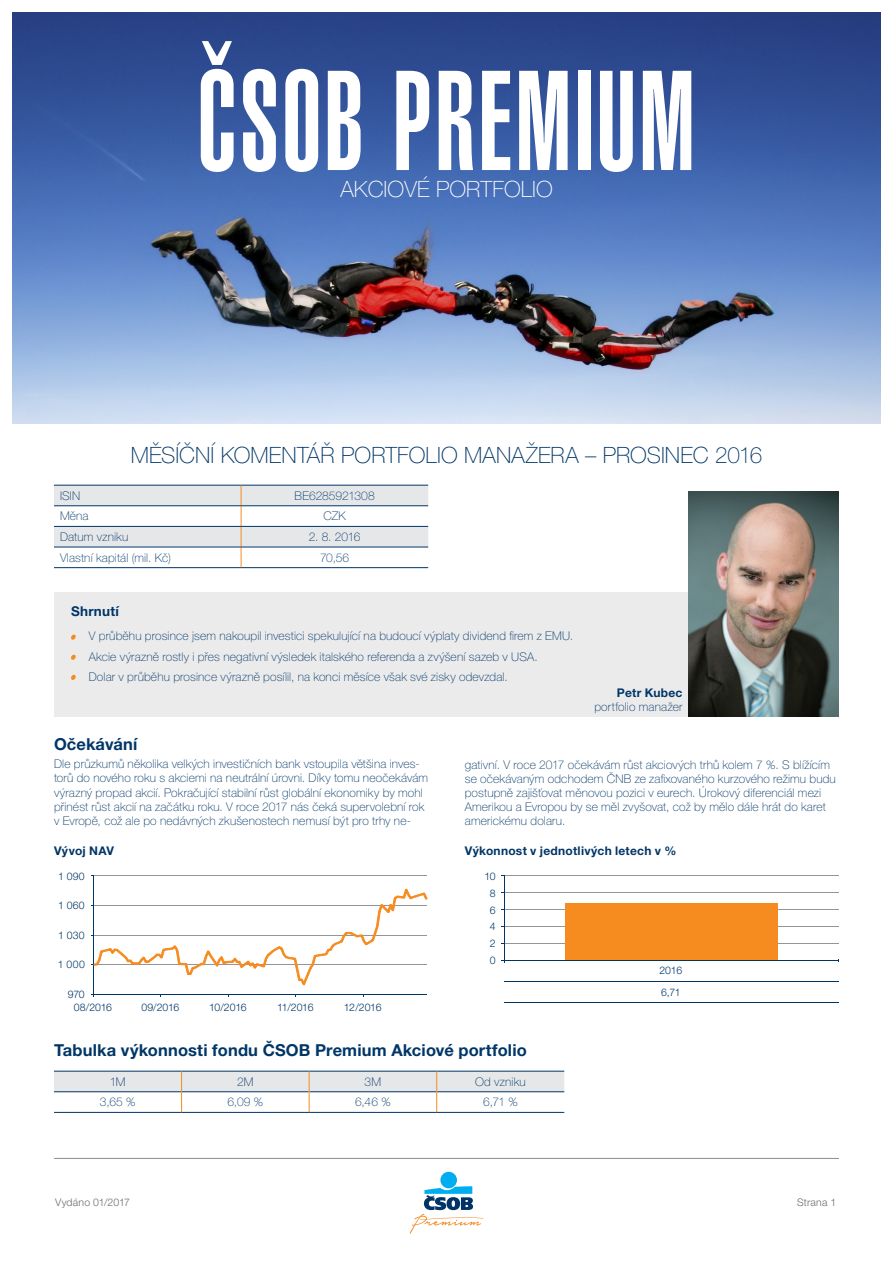
<style>
.page{position:relative;width:893px;height:1263px;background:#fff}
.page>*{position:absolute;margin:0;border:0;box-sizing:border-box;transform-origin:0 0}
.t1{font:139.35px "Helvetica LT Pro Ult Comp";letter-spacing:.025em;color:#fff;scale:.85 1}
.Nadpis_materialu{font:100 22.5px "Helvetica Neue LT Pro";letter-spacing:.005em;color:#003667}
.t2{font:100 22.5px "Helvetica Neue LT Pro";letter-spacing:.005em;color:#fff}
.Podnadpis{font:700 16.5px "Helvetica Neue LT Pro";letter-spacing:.01em;color:#003667}
.Box{font:700 13.5px "Helvetica Neue LT Pro";letter-spacing:.02em;color:#003667}
.Plain_text{font:100 12px/14.1px "Helvetica Neue LT Pro";letter-spacing:.01em;color:#003667}
.Box-2{font:100 12px "Helvetica Neue LT Pro";letter-spacing:.015em;color:#003667}
.Plain_text-2{font:700 12px "Helvetica Neue LT Pro";letter-spacing:.02em;color:#003667}
.t3{font:300 10.5px "Helvetica Neue LT Pro";letter-spacing:-.015em;color:#003667}
.t4{font:300 10.5px "Helvetica Neue LT Pro";letter-spacing:.015em;color:#6c6d70}
.s1{font-weight:700}
</style>
<div class="page">
<svg style="left:410px;top:1172px;width:73px;height:62px"></svg>
<hr style="left:54px;top:1158px;width:785px;height:1px;background:#939598">
<hr style="left:54px;top:567px;width:187px;height:1px;background:#003667">
<hr style="left:241px;top:567px;width:187px;height:1px;background:#003667">
<svg style="left:54px;top:485px;width:374px;height:82px"></svg>
<hr style="left:54px;top:505px;width:187px;height:1px;background:#003667">
<hr style="left:241px;top:505px;width:187px;height:1px;background:#003667">
<hr style="left:54px;top:526px;width:187px;height:1px;background:#003667">
<hr style="left:241px;top:526px;width:187px;height:1px;background:#003667">
<hr style="left:54px;top:547px;width:187px;height:1px;background:#003667">
<hr style="left:241px;top:547px;width:187px;height:1px;background:#003667">
<div style="left:54px;top:592px;width:785px;height:125px;background:#ebebec"></div>
<svg style="left:71px;top:634px;width:5px;height:6px"></svg>
<svg style="left:71px;top:654px;width:5px;height:6px"></svg>
<svg style="left:71px;top:674px;width:5px;height:6px"></svg>
<div style="left:54px;top:1071px;width:128px;height:21px;background:#e6e7e9"></div>
<hr style="left:54px;top:1071px;width:128px;height:1px;background:#003667">
<hr style="left:54px;top:1112px;width:128px;height:1px;background:#003667">
<hr style="left:182px;top:1112px;width:127px;height:1px;background:#003667">
<hr style="left:437px;top:1112px;width:127px;height:1px;background:#003667">
<hr style="left:309px;top:1112px;width:128px;height:1px;background:#003667">
<hr style="left:54px;top:1091px;width:127px;height:1px;background:#003667">
<svg style="left:181px;top:1071px;width:383px;height:41px"></svg>
<img style="left:13px;top:13px;width:867px;height:410px">
<img style="left:689px;top:491px;width:150px;height:226px">
<hr style="left:504px;top:876px;width:335px;height:1px;background:#939598">
<hr style="left:504px;top:892px;width:335px;height:1px;background:#939598">
<hr style="left:504px;top:909px;width:335px;height:1px;background:#939598">
<hr style="left:504px;top:926px;width:335px;height:1px;background:#939598">
<hr style="left:504px;top:943px;width:335px;height:1px;background:#939598">
<hr style="left:94px;top:876px;width:333px;height:1px;background:#939598">
<hr style="left:93px;top:876px;width:1px;height:118px;background:#003667">
<hr style="left:94px;top:994px;width:333px;height:1px;background:#003667">
<svg style="left:91px;top:889px;width:337px;height:96px"></svg>
<div style="left:565px;top:904px;width:213px;height:56px;background:#f68b1f"></div>
<hr style="left:504px;top:960px;width:335px;height:1px;background:#003667">
<hr style="left:504px;top:876px;width:1px;height:84px;background:#003667">
<hr style="left:504px;top:981px;width:335px;height:1px;background:#003667">
<hr style="left:504px;top:1002px;width:335px;height:1px;background:#003667">
<p class="t1" style="left:197px;top:41px;width:587px">ČSOB PREMIUM</p>
<p class="t2" style="left:340px;top:176px;width:214px">AKCIOVÉ PORTFOLIO</p>
<p class="Nadpis_materialu" style="left:131px;top:442px;width:633px">MĚSÍČNÍ KOMENTÁŘ PORTFOLIO MANAŽERA – PROSINEC 2016</p>
<p class="Plain_text" style="left:60px;top:488px;width:22px">ISIN</p>
<p class="Plain_text" style="left:295px;top:488px;width:82px">BE6285921308</p>
<p class="Plain_text" style="left:60px;top:509px;width:30px">Měna</p>
<p class="Plain_text" style="left:324px;top:509px;width:24px">CZK</p>
<p class="Plain_text" style="left:60px;top:530px;width:70px">Datum vzniku</p>
<p class="Plain_text" style="left:309px;top:530px;width:53px">2. 8. 2016</p>
<p class="Plain_text" style="left:60px;top:550px;width:112px">Vlastní kapitál (mil. Kč)</p>
<p class="Plain_text" style="left:320px;top:550px;width:31px">70,56</p>
<p class="Box" style="left:71px;top:603px;width:50px">Shrnutí</p>
<p class="Box-2" style="left:89px;top:629px;width:486px">V průběhu prosince jsem nakoupil investici spekulující na budoucí výplaty dividend firem z EMU.</p>
<p class="Box-2" style="left:89px;top:649px;width:450px">Akcie výrazně rostly i přes negativní výsledek italského referenda a zvýšení sazeb v USA.</p>
<p class="Box-2" style="left:89px;top:669px;width:420px">Dolar v průběhu prosince výrazně posílil, na konci měsíce však své zisky odevzdal.</p>
<p class="Plain_text" style="left:594px;top:686px;width:90px;text-align:right"><span class="s1">Petr Kubec </span>portfolio manažer</p>
<p class="Podnadpis" style="left:54px;top:734px;width:85px">Očekávání</p>
<p class="Plain_text" style="left:54px;top:757px;width:376px">Dle průzkumů několika velkých investičních bank vstoupila většina inves&shy;torů do nového roku s akciemi na neutrální úrovni. Díky tomu neočekávám výrazný propad akcií. Pokračující stabilní růst globální ekonomiky by mohl přinést růst akcií na začátku roku. V roce 2017 nás čeká supervolební rok v Evropě, což ale po nedávných zkušenostech nemusí být pro trhy ne-</p>
<p class="Plain_text" style="left:465px;top:757px;width:373px">gativní. V roce 2017 očekávám růst akciových trhů kolem 7 %. S blížícím se očekávaným odchodem ČNB ze zafixovaného kurzového režimu budu postupně zajišťovat měnovou pozici v eurech. Úrokový diferenciál mezi Amerikou a Evropou by se měl zvyšovat, což by mělo dále hrát do karet americkému dolaru.</p>
<p class="Plain_text-2" style="left:54px;top:843px;width:61px">Vývoj NAV</p>
<p class="Plain_text-2" style="left:465px;top:843px;width:213px">Výkonnost v jednotlivých letech v %</p>
<p class="t3" style="left:58px;top:869px;width:28px">1 090</p>
<p class="t3" style="left:58px;top:899px;width:28px">1 060</p>
<p class="t3" style="left:58px;top:928px;width:28px">1 030</p>
<p class="t3" style="left:58px;top:958px;width:28px">1 000</p>
<p class="t3" style="left:68px;top:987px;width:19px">970</p>
<p class="t3" style="left:74px;top:1001px;width:40px">08/2016</p>
<p class="t3" style="left:141px;top:1001px;width:40px">09/2016</p>
<p class="t3" style="left:209px;top:1001px;width:39px">10/2016</p>
<p class="t3" style="left:277px;top:1001px;width:38px">11/2016</p>
<p class="t3" style="left:344px;top:1001px;width:39px">12/2016</p>
<p class="t3" style="left:484px;top:870px;width:13px">10</p>
<p class="t3" style="left:490px;top:886px;width:7px">8</p>
<p class="t3" style="left:490px;top:903px;width:7px">6</p>
<p class="t3" style="left:490px;top:920px;width:7px">4</p>
<p class="t3" style="left:490px;top:937px;width:7px">2</p>
<p class="t3" style="left:490px;top:953px;width:7px">0</p>
<p class="Podnadpis" style="left:54px;top:1040px;width:474px">Tabulka výkonnosti fondu ČSOB Premium Akciové portfolio</p>
<p class="Plain_text" style="left:110px;top:1074px;width:17px">1M</p>
<p class="Plain_text" style="left:237px;top:1074px;width:18px">2M</p>
<p class="Plain_text" style="left:365px;top:1074px;width:18px">3M</p>
<p class="Plain_text" style="left:475px;top:1074px;width:52px">Od vzniku</p>
<p class="Plain_text" style="left:100px;top:1095px;width:37px">3,65 %</p>
<p class="Plain_text" style="left:227px;top:1095px;width:37px">6,09 %</p>
<p class="Plain_text" style="left:355px;top:1095px;width:37px">6,46 %</p>
<p class="Plain_text" style="left:483px;top:1095px;width:36px">6,71 %</p>
<p class="t3" style="left:659px;top:964px;width:24px">2016</p>
<p class="t3" style="left:661px;top:985px;width:21px">6,71</p>
<p class="t4" style="left:55px;top:1196px;width:76px">Vydáno 01/2017</p>
<p class="t4" style="left:797px;top:1196px;width:41px">Strana 1</p>
</div>
